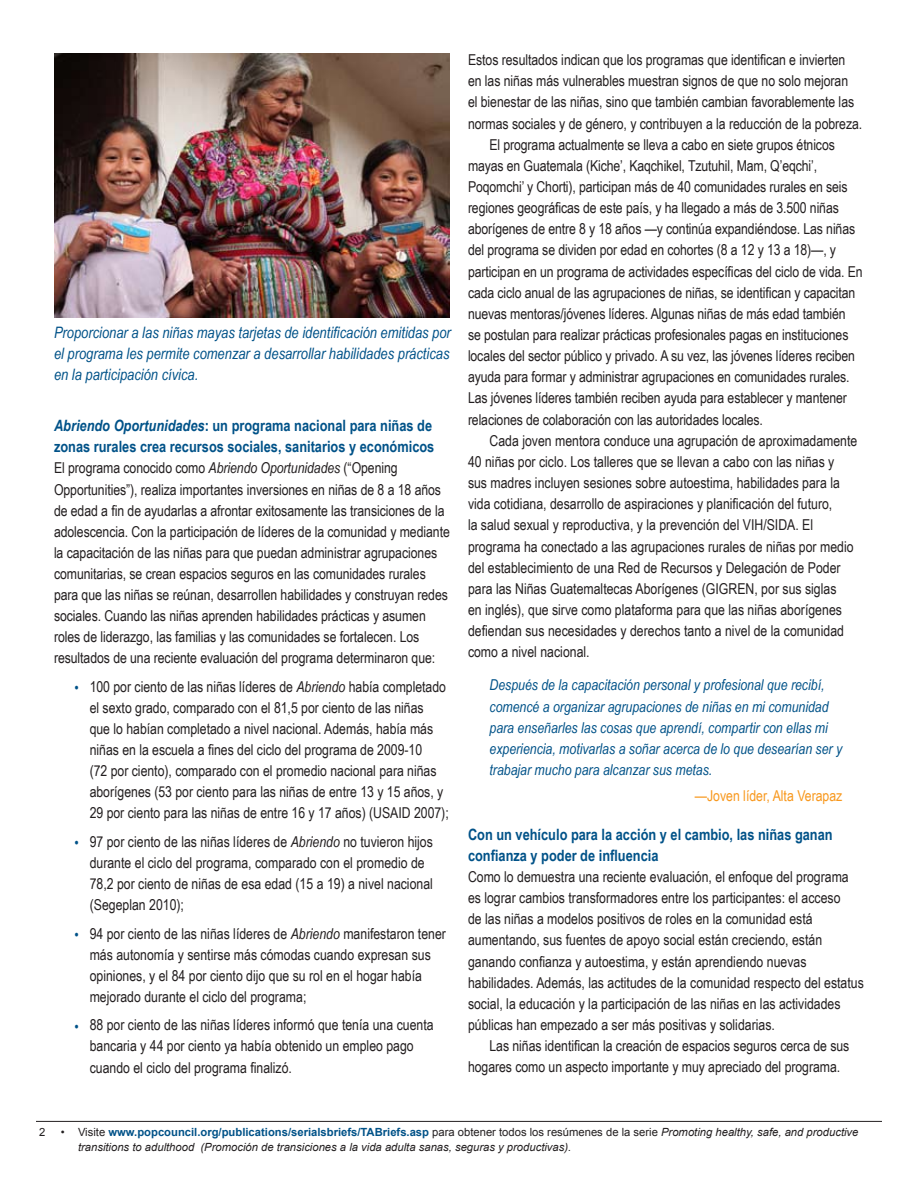
<style>
.page{position:relative;width:918px;height:1188px;background:#fff}
.page>*{position:absolute;margin:0;border:0;box-sizing:border-box;transform-origin:0 0}
.t1{font:italic 15.75px/21px "Arial Narrow";color:#005288;text-align:justify}
.t2{font:700 15.6px/21.1px "Arial Narrow";color:#005288}
.t3{font:15px/21.1px "Arial Narrow";color:#231f20}
.t4{font:italic 15px/21.1px "Arial Narrow";color:#005288}
.t5{font:15px "Arial Narrow";color:#f8981d}
.t6{font:italic 11.25px/15px "Arial";color:#231f20}
.t7{font:11.25px "Arial";color:#231f20}
.s1{font-style:italic}
.s2{color:#005288}
.s3{font-style:normal}
.s4{font-weight:700;font-style:normal;color:#005288}
</style>
<div class="page">
<hr style="left:36px;top:1121px;width:846px;height:1px;background:#231f20">
<img style="left:54px;top:54px;width:396px;height:264px">
<p class="t1" style="left:54px;top:321px;width:398px">Proporcionar a las niñas mayas tarjetas de identificación emitidas por el programa les permite comenzar a desarrollar habilidades prácticas en la participación cívica.</p>
<p class="t2" style="left:54px;top:415px;width:382px"><span class="s1">Abriendo Oportunidades</span>: un programa nacional para niñas de zonas rurales crea recursos sociales, sanitarios y económicos</p>
<p class="t3" style="left:54px;top:457px;width:397px">El programa conocido como <span class="s1">Abriendo Oportunidades</span> (“Opening Opportunities”), realiza importantes inversiones en niñas de 8 a 18 años de edad a fin de ayudarlas a afrontar exitosamente las transiciones de la adolescencia. Con la participación de líderes de la comunidad y mediante la capacitación de las niñas para que puedan administrar agrupaciones comunitarias, se crean espacios seguros en las comunidades rurales para que las niñas se reúnan, desarrollen habilidades y construyan redes sociales. Cuando las niñas aprenden habilidades prácticas y asumen roles de liderazgo, las familias y las comunidades se fortalecen. Los resultados de una reciente evaluación del programa determinaron que:</p>
<p class="t3" style="left:90px;top:675px;width:361px;text-indent:-15px"><span class="s2">•</span> 100 por ciento de las niñas líderes de <span class="s1">Abriendo</span> había completado el sexto grado, comparado con el 81,5 por ciento de las niñas<br>que lo habían completado a nivel nacional. Además, había más niñas en la escuela a fines del ciclo del programa de 2009-10<br>(72 por ciento), comparado con el promedio nacional para niñas aborígenes (53 por ciento para las niñas de entre 13 y 15 años, y 29 por ciento para las niñas de entre 16 y 17 años) (USAID 2007);</p>
<p class="t3" style="left:90px;top:830px;width:345px;text-indent:-15px"><span class="s2">•</span> 97 por ciento de las niñas líderes de <span class="s1">Abriendo</span> no tuvieron hijos durante el ciclo del programa, comparado con el promedio de 78,2 por ciento de niñas de esa edad (15 a 19) a nivel nacional (Segeplan 2010);</p>
<p class="t3" style="left:90px;top:922px;width:358px;text-indent:-15px"><span class="s2">•</span> 94 por ciento de las niñas líderes de <span class="s1">Abriendo</span> manifestaron tener más autonomía y sentirse más cómodas cuando expresan sus opiniones, y el 84 por ciento dijo que su rol en el hogar había mejorado durante el ciclo del programa;</p>
<p class="t3" style="left:90px;top:1014px;width:345px;text-indent:-15px"><span class="s2">•</span> 88 por ciento de las niñas líderes informó que tenía una cuenta bancaria y 44 por ciento ya había obtenido un empleo pago cuando el ciclo del programa finalizó.</p>
<p class="t3" style="left:468px;top:49px;width:379px">Estos resultados indican que los programas que identifican e invierten</p>
<p class="t3" style="left:468px;top:70px;width:382px">en las niñas más vulnerables muestran signos de que no solo mejoran</p>
<p class="t3" style="left:468px;top:91px;width:388px">el bienestar de las niñas, sino que también cambian favorablemente las</p>
<p class="t3" style="left:468px;top:112px;width:396px">normas sociales y de género, y contribuyen a la reducción de la pobreza.</p>
<p class="t3" style="left:490px;top:133px;width:347px">El programa actualmente se lleva a cabo en siete grupos étnicos</p>
<p class="t3" style="left:468px;top:154px;width:351px">mayas en Guatemala (Kiche’, Kaqchikel, Tzutuhil, Mam, Q’eqchi’,</p>
<p class="t3" style="left:468px;top:176px;width:381px">Poqomchi’ y Chorti), participan más de 40 comunidades rurales en seis</p>
<p class="t3" style="left:468px;top:197px;width:372px">regiones geográficas de este país, y ha llegado a más de 3.500 niñas</p>
<p class="t3" style="left:468px;top:218px;width:389px">aborígenes de entre 8 y 18 años —y continúa expandiéndose. Las niñas</p>
<p class="t3" style="left:468px;top:239px;width:370px">del programa se dividen por edad en cohortes (8 a 12 y 13 a 18)—, y</p>
<p class="t3" style="left:468px;top:260px;width:396px">participan en un programa de actividades específicas del ciclo de vida. En</p>
<p class="t3" style="left:468px;top:281px;width:389px">cada ciclo anual de las agrupaciones de niñas, se identifican y capacitan</p>
<p class="t3" style="left:468px;top:302px;width:379px">nuevas mentoras/jóvenes líderes. Algunas niñas de más edad también</p>
<p class="t3" style="left:468px;top:324px;width:382px">se postulan para realizar prácticas profesionales pagas en instituciones</p>
<p class="t3" style="left:468px;top:345px;width:388px">locales del sector público y privado. A su vez, las jóvenes líderes reciben</p>
<p class="t3" style="left:468px;top:366px;width:383px">ayuda para formar y administrar agrupaciones en comunidades rurales.</p>
<p class="t3" style="left:468px;top:387px;width:380px">Las jóvenes líderes también reciben ayuda para establecer y mantener</p>
<p class="t3" style="left:468px;top:408px;width:297px">relaciones de colaboración con las autoridades locales.</p>
<p class="t3" style="left:490px;top:429px;width:369px">Cada joven mentora conduce una agrupación de aproximadamente</p>
<p class="t3" style="left:468px;top:451px;width:368px">40 niñas por ciclo. Los talleres que se llevan a cabo con las niñas y</p>
<p class="t3" style="left:468px;top:472px;width:373px">sus madres incluyen sesiones sobre autoestima, habilidades para la</p>
<p class="t3" style="left:468px;top:493px;width:366px">vida cotidiana, desarrollo de aspiraciones y planificación del futuro,</p>
<p class="t3" style="left:468px;top:514px;width:347px">la salud sexual y reproductiva, y la prevención del VIH/SIDA. El</p>
<p class="t3" style="left:468px;top:535px;width:387px">programa ha conectado a las agrupaciones rurales de niñas por medio</p>
<p class="t3" style="left:468px;top:556px;width:374px">del establecimiento de una Red de Recursos y Delegación de Poder</p>
<p class="t3" style="left:468px;top:577px;width:370px">para las Niñas Guatemaltecas Aborígenes (GIGREN, por sus siglas</p>
<p class="t3" style="left:468px;top:599px;width:375px">en inglés), que sirve como plataforma para que las niñas aborígenes</p>
<p class="t3" style="left:468px;top:620px;width:378px">defiendan sus necesidades y derechos tanto a nivel de la comunidad</p>
<p class="t3" style="left:468px;top:641px;width:123px">como a nivel nacional.</p>
<p class="t4" style="left:490px;top:674px;width:354px">Después de la capacitación personal y profesional que recibí, comencé a organizar agrupaciones de niñas en mi comunidad para enseñarles las cosas que aprendí, compartir con ellas mi experiencia, motivarlas a soñar acerca de lo que desearían ser y trabajar mucho para alcanzar sus metas.</p>
<p class="t5" style="left:695px;top:784px;width:149px">—Joven líder, Alta Verapaz</p>
<p class="t2" style="left:468px;top:823px;width:366px">Con un vehículo para la acción y el cambio, las niñas ganan confianza y poder de influencia</p>
<p class="t3" style="left:468px;top:866px;width:397px">Como lo demuestra una reciente evaluación, el enfoque del programa es lograr cambios transformadores entre los participantes: el acceso<br>de las niñas a modelos positivos de roles en la comunidad está aumentando, sus fuentes de apoyo social están creciendo, están ganando confianza y autoestima, y están aprendiendo nuevas habilidades. Además, las actitudes de la comunidad respecto del estatus social, la educación y la participación de las niñas en las actividades públicas han empezado a ser más positivas y solidarias.</p>
<p class="t3" style="left:468px;top:1035px;width:383px;text-indent:22px">Las niñas identifican la creación de espacios seguros cerca de sus hogares como un aspecto importante y muy apreciado del programa.</p>
<p class="t7" style="left:39px;top:1124px;width:8px">2</p>
<p class="t6" style="left:78px;top:1125px;width:782px;text-indent:-17px"><span class="s3">• Visite</span> <span class="s4">www.popcouncil.org/publications/serialsbriefs/TABriefs.asp</span> <span class="s3">para obtener todos los resúmenes de la serie</span> Promoting healthy, safe, and productive transitions to adulthood (Promoción de transiciones a la vida adulta sanas, seguras y productivas).</p>
</div>
